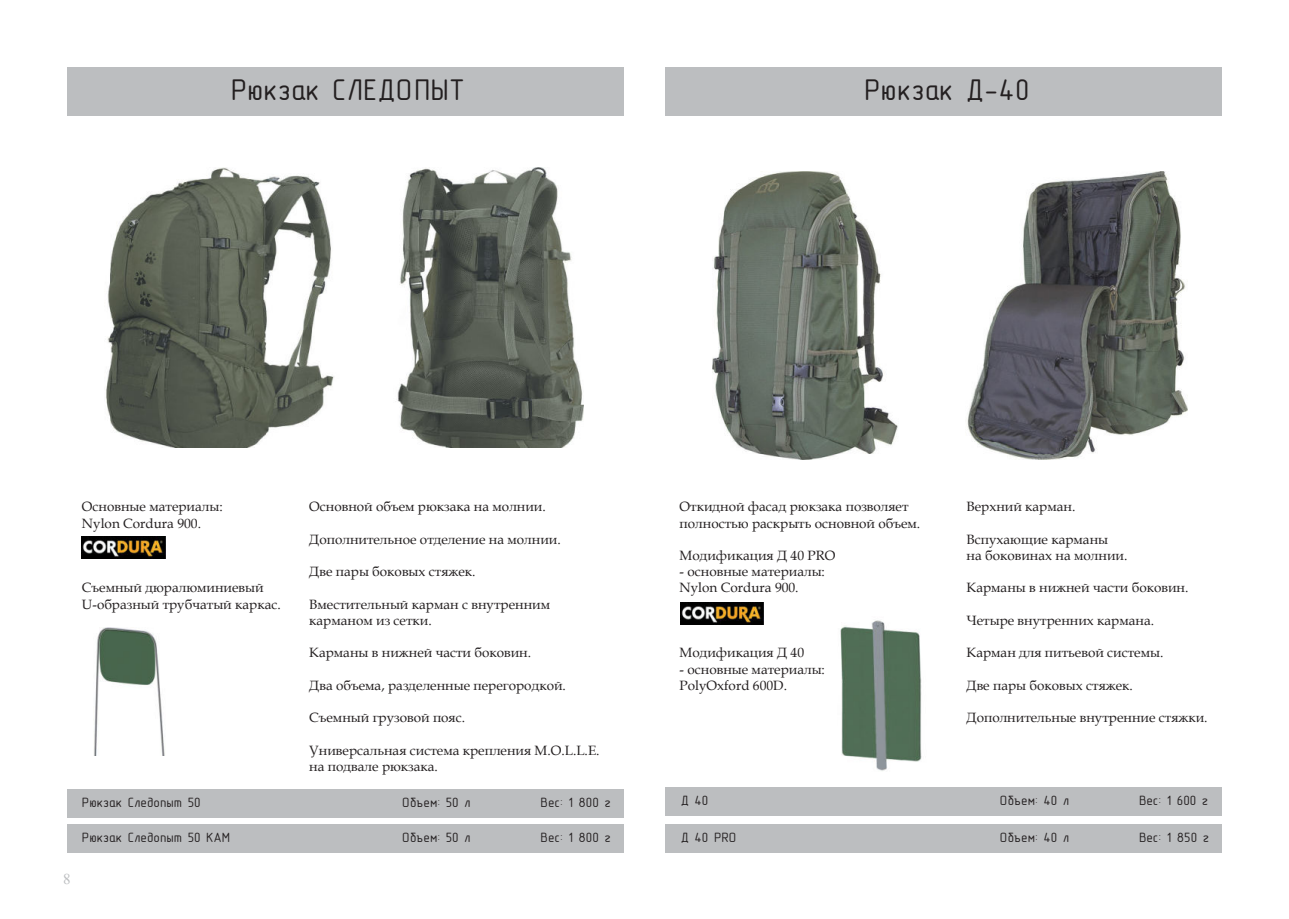
<style>
.page{position:relative;width:1289px;height:919px;background:#fff}
.page>*{position:absolute;margin:0;border:0;box-sizing:border-box;transform-origin:0 0}
.t1{font:30px "GOST Type B";color:#231f20}
.t2{font:15px "Times New Roman";color:#bcbec0}
.t3{font:13.5px/16.2px "Book Antiqua";color:#231f20}
.t4{font:13.5px "GOST Type B";color:#231f20}
</style>
<div class="page">
<div style="left:67px;top:67px;width:556px;height:49px;background:#bcbec0"></div>
<div style="left:67px;top:823px;width:556px;height:29px;background:#bcbec0"></div>
<div style="left:67px;top:789px;width:556px;height:28px;background:#bcbec0"></div>
<img style="left:82px;top:537px;width:83px;height:22px">
<img style="left:94px;top:627px;width:71px;height:128px">
<img style="left:106px;top:167px;width:477px;height:280px">
<div style="left:665px;top:67px;width:557px;height:49px;background:#bcbec0"></div>
<div style="left:665px;top:823px;width:557px;height:29px;background:#bcbec0"></div>
<div style="left:665px;top:787px;width:557px;height:28px;background:#bcbec0"></div>
<img style="left:680px;top:602px;width:83px;height:22px">
<img style="left:840px;top:620px;width:82px;height:151px">
<img style="left:713px;top:171px;width:474px;height:288px">
<h1 class="t1" style="left:231px;top:74px;width:236px">Рюкзак СЛЕДОПЫТ</h1>
<h1 class="t1" style="left:864px;top:74px;width:167px">Рюкзак Д-40</h1>
<p class="t3" style="left:82px;top:498px;width:142px">Основные материалы:<br>Nylon Cordura 900.</p>
<p class="t3" style="left:82px;top:579px;width:200px">Съемный дюралюминиевый<br>U-образный трубчатый каркаc.</p>
<p class="t2" style="left:63px;top:869px;width:9px">8</p>
<p class="t4" style="left:82px;top:795px;width:120px">Рюкзак Следопыт 50</p>
<p class="t4" style="left:82px;top:829px;width:150px">Рюкзак Следопыт 50 КАМ</p>
<p class="t3" style="left:309px;top:498px;width:238px">Основной объем рюкзака на молнии.</p>
<p class="t3" style="left:309px;top:531px;width:253px">Дополнительное отделение на молнии.</p>
<p class="t3" style="left:309px;top:563px;width:168px">Две пары боковых стяжек.</p>
<p class="t3" style="left:309px;top:595px;width:242px">Вместительный карман с внутренним карманом из сетки.</p>
<p class="t3" style="left:309px;top:644px;width:223px">Карманы в нижней части боковин.</p>
<p class="t3" style="left:309px;top:676px;width:258px">Два объема, разделенные перегородкой.</p>
<p class="t3" style="left:309px;top:709px;width:157px">Съемный грузовой пояс.</p>
<p class="t3" style="left:309px;top:741px;width:292px">Универсальная система крепления M.O.L.L.E. на подвале рюкзака.</p>
<p class="t4" style="left:402px;top:795px;width:70px">Объем: 50 л</p>
<p class="t4" style="left:402px;top:829px;width:70px">Объем: 50 л</p>
<p class="t4" style="left:540px;top:795px;width:72px">Вес: 1 800 г</p>
<p class="t4" style="left:540px;top:829px;width:72px">Вес: 1 800 г</p>
<p class="t3" style="left:679px;top:498px;width:242px">Откидной фасад рюкзака позволяет полностью раскрыть основной объем.</p>
<p class="t3" style="left:679px;top:547px;width:157px">Модификация Д 40 PRO</p>
<p class="t3" style="left:679px;top:563px;width:147px">- основные материалы:<br>Nylon Cordura 900.</p>
<p class="t3" style="left:679px;top:644px;width:126px">Модификация Д 40</p>
<p class="t3" style="left:679px;top:660px;width:147px">- основные материалы:<br>PolyOxford 600D.</p>
<p class="t3" style="left:966px;top:498px;width:110px">Верхний карман.</p>
<p class="t3" style="left:966px;top:531px;width:162px">Вспухающие карманы<br>на боковинах на молнии.</p>
<p class="t3" style="left:966px;top:579px;width:223px">Карманы в нижней части боковин.</p>
<p class="t3" style="left:966px;top:612px;width:189px">Четыре внутренних кармана.</p>
<p class="t3" style="left:966px;top:644px;width:198px">Карман для питьевой системы.</p>
<p class="t3" style="left:966px;top:676px;width:168px">Две пары боковых стяжек.</p>
<p class="t3" style="left:966px;top:709px;width:243px">Дополнительные внутренние стяжки.</p>
<p class="t4" style="left:680px;top:793px;width:29px">Д 40</p>
<p class="t4" style="left:999px;top:793px;width:71px">Объем: 40 л</p>
<p class="t4" style="left:1138px;top:793px;width:71px">Вес: 1 600 г</p>
<p class="t4" style="left:680px;top:829px;width:57px">Д 40 PRO</p>
<p class="t4" style="left:999px;top:829px;width:71px">Объем: 40 л</p>
<p class="t4" style="left:1138px;top:829px;width:72px">Вес: 1 850 г</p>
</div>
